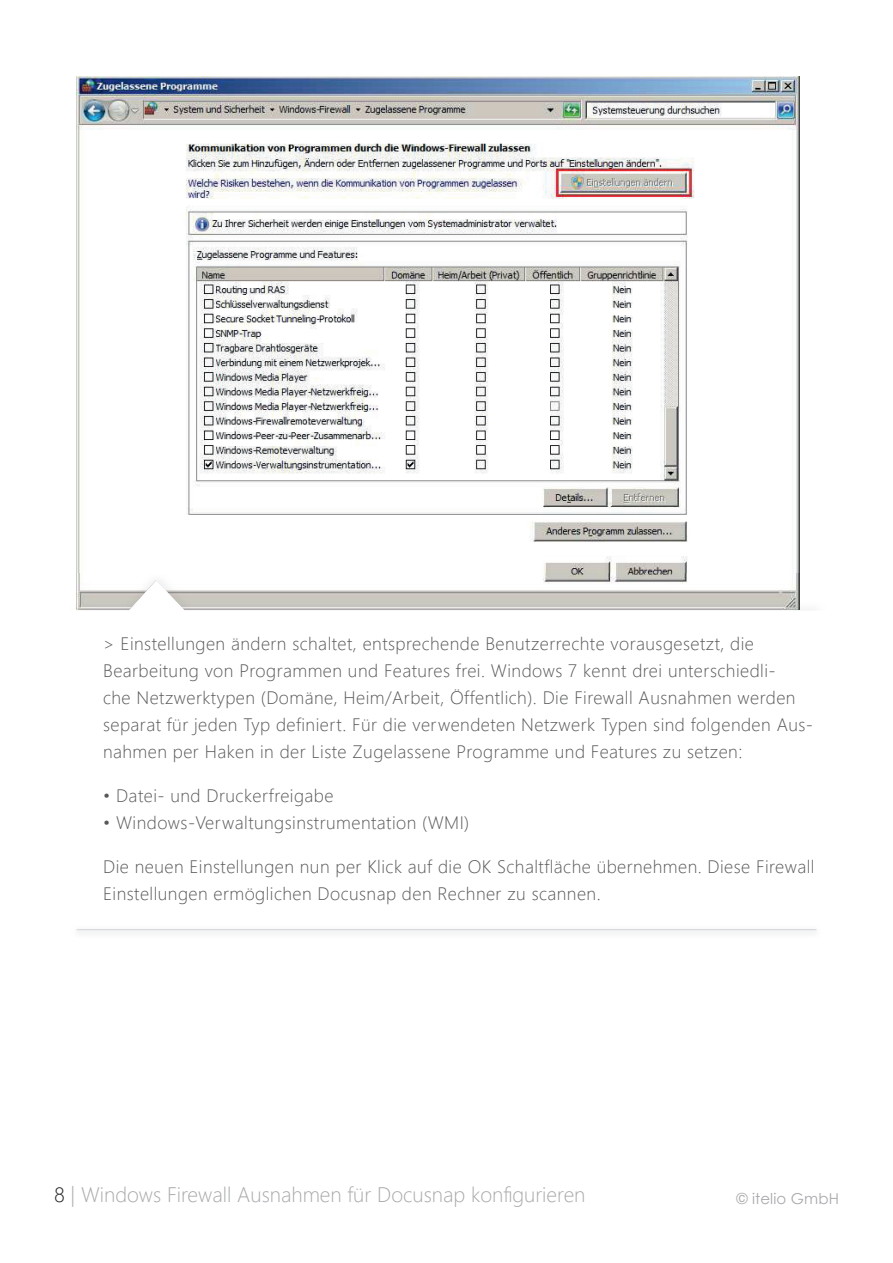
<style>
.page{position:relative;width:893px;height:1263px;background:#fff}
.page>*{position:absolute;margin:0;border:0;box-sizing:border-box;transform-origin:0 0}
.t1{font:300 21px "Segoe UI";color:#a8a9ad}
.t2{font:300 18px/27px "Segoe UI";letter-spacing:.025em;color:#57585a}
.t3{font:15px "Century Gothic";letter-spacing:.01em;color:#a8a9ad}
.s1{color:#231f20}
</style>
<div class="page">
<img style="left:77px;top:77px;width:722px;height:497px">
<img style="left:76px;top:574px;width:724px;height:6px">
<svg style="left:76px;top:580px;width:724px;height:30px"></svg>
<hr style="left:77px;top:929px;width:739px;height:1px;background:#d1d2d4">
<p class="t2" style="left:103px;top:630px;width:711px">&gt; Einstellungen ändern schaltet, entsprechende Benutzerrechte vorausgesetzt, die Bearbeitung von Programmen und Features frei. Windows 7 kennt drei unterschiedli-<br>che Netzwerktypen (Domäne, Heim/Arbeit, Öffentlich). Die Firewall Ausnahmen werden separat für jeden Typ definiert. Für die verwendeten Netzwerk Typen sind folgenden Aus&shy;nahmen per Haken in der Liste Zugelassene Programme und Features zu setzen:</p>
<p class="t2" style="left:103px;top:782px;width:232px">• Datei- und Druckerfreigabe</p>
<p class="t2" style="left:103px;top:809px;width:368px">• Windows-Verwaltungsinstrumentation (WMI)</p>
<p class="t2" style="left:103px;top:853px;width:713px">Die neuen Einstellungen nun per Klick auf die OK Schaltfläche übernehmen. Diese Firewall<br>Einstellungen ermöglichen Docusnap den Rechner zu scannen.</p>
<p class="t1" style="left:54px;top:1177px;width:533px"><span class="s1">8</span> | Windows Firewall Ausnahmen für Docusnap konfigurieren</p>
<p class="t3" style="left:736px;top:1188px;width:104px">© itelio GmbH</p>
</div>
